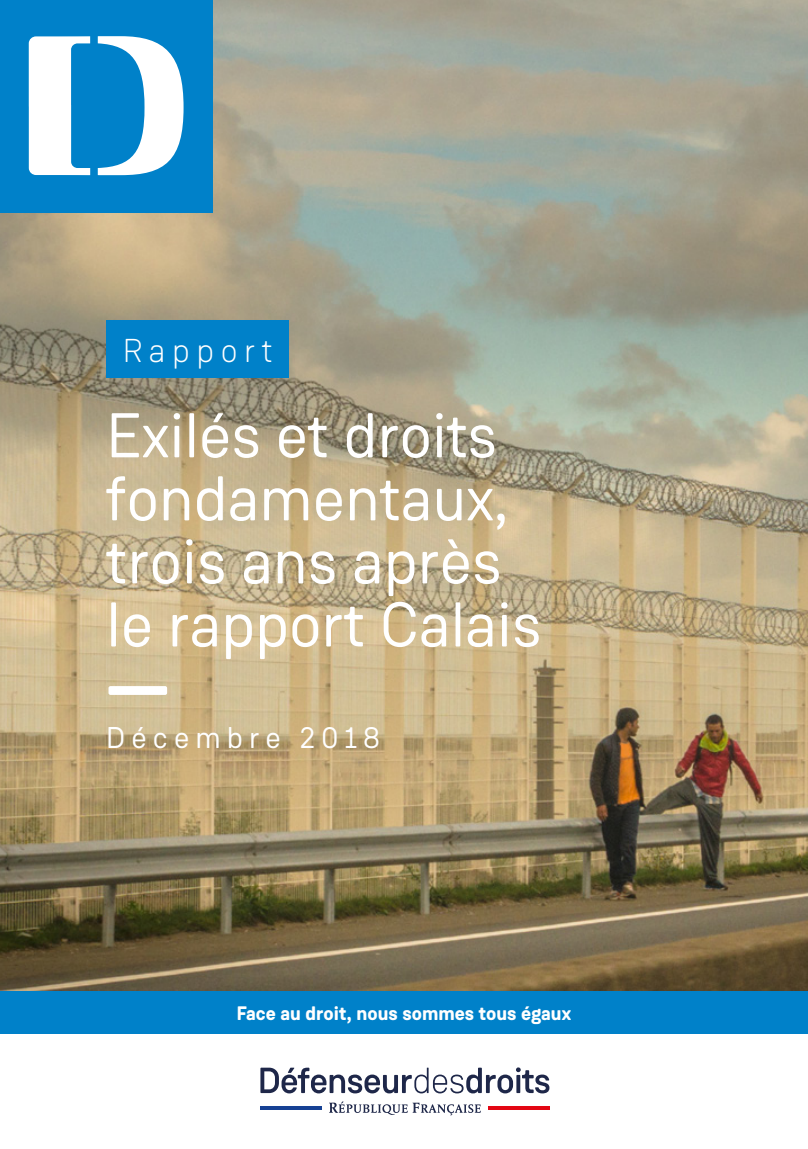
<style>
.page{position:relative;width:808px;height:1149px;background:#fff}
.page>*{position:absolute;margin:0;border:0;box-sizing:border-box;transform-origin:0 0}
.t1{font:63px/63px "Weissenhof Grotesk";color:#fff}
.t2{font:700 63px "Weissenhof Grotesk";color:#fff}
.t3{font:300 33px "Weissenhof Grotesk";letter-spacing:.2em;color:#fff}
.t4{font:30px "Weissenhof Grotesk";letter-spacing:.2em;color:#fff}
.t5{font:700 19.5px "Weissenhof Grotesk";color:#fff}
</style>
<div class="page">
<img style="left:0;top:0;width:808px;height:990px">
<div style="left:0;top:990px;width:808px;height:43px;background:#0081c9"></div>
<svg style="left:329px;top:1101px;width:152px;height:13px"></svg>
<hr style="left:260px;top:1106px;width:62px;height:3px;background:#164194">
<hr style="left:488px;top:1106px;width:62px;height:3px;background:#e30613">
<svg style="left:260px;top:1067px;width:289px;height:26px"></svg>
<div style="left:0;top:0;width:213px;height:213px;background:#0081c9"></div>
<svg style="left:98px;top:36px;width:86px;height:139px"></svg>
<svg style="left:29px;top:36px;width:61px;height:139px"></svg>
<div style="left:106px;top:320px;width:183px;height:58px;background:#0081c9"></div>
<p class="t3" style="left:123px;top:330px;width:152px">Rapport</p>
<p class="t1" style="left:106px;top:404px;width:437px">Exilés et droits fondamentaux, trois ans après le rapport Calais</p>
<p class="t2" style="left:106px;top:647px;width:64px">—</p>
<p class="t4" style="left:106px;top:719px;width:275px">Décembre 2018</p>
<p class="t5" style="left:237px;top:1000px;width:336px">Face au droit, nous sommes tous égaux</p>
</div>
